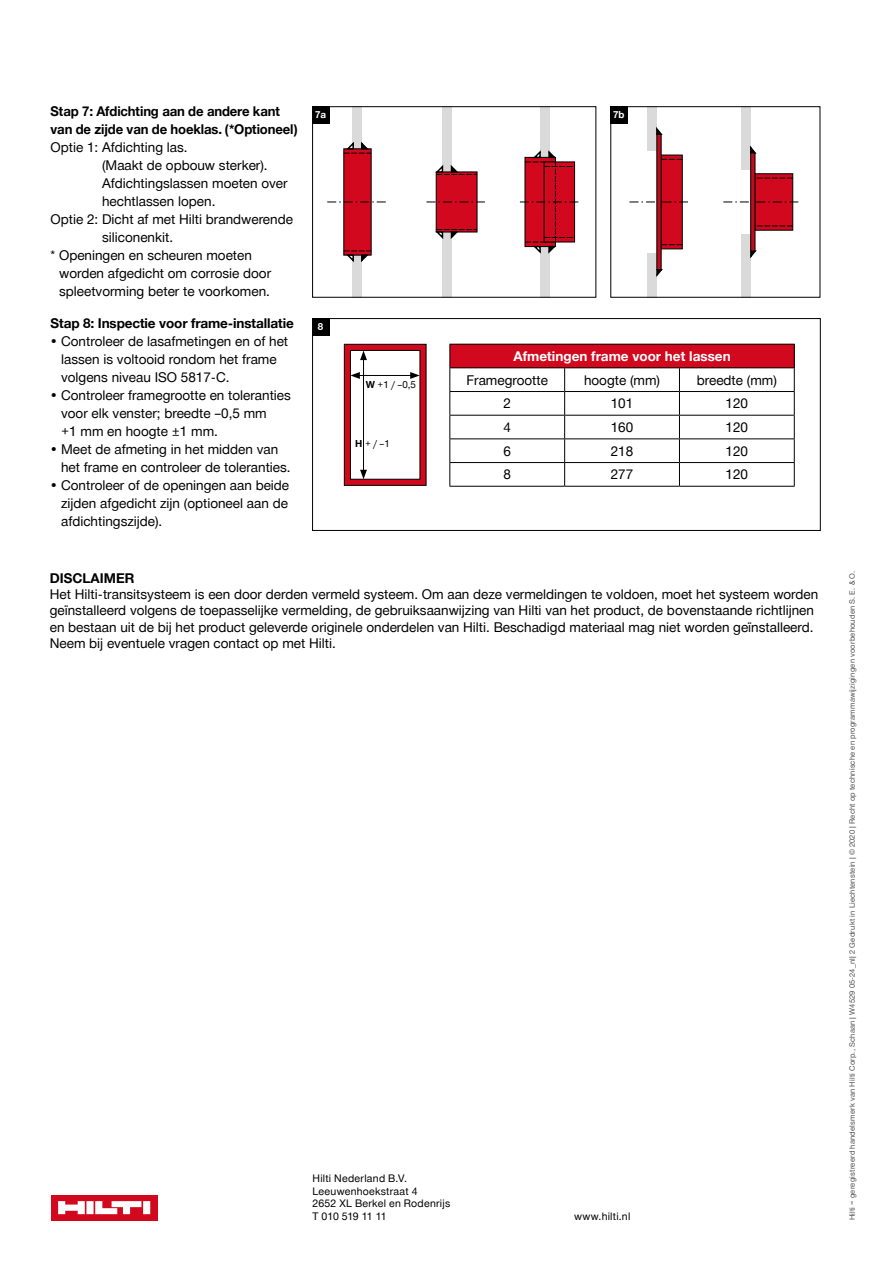
<style>
.page{position:relative;width:893px;height:1263px;background:#fff}
.page>*{position:absolute;margin:0;border:0;box-sizing:border-box;transform-origin:0 0}
.t1{font:13.5px/18px "Hilti";color:#000}
.t2{font:700 13.5px/18px "Hilti";letter-spacing:-.01em;color:#000}
.t3{font:700 13.5px "Hilti";color:#fff}
.t4{font:10.5px/12.8px "Hilti";letter-spacing:.025em;color:#000}
.t5{font:9.75px "Hilti";color:#000}
.t6{font:700 9.75px "Hilti";color:#fff}
.t7{font:7.5px "Hilti";letter-spacing:.03em;color:#544e54}
.s1{font-weight:700}
</style>
<div class="page">
<div style="left:51px;top:1195px;width:106px;height:25px;background:#d2091e"></div>
<svg style="left:58px;top:1201px;width:92px;height:13px"></svg>
<div style="left:312px;top:318px;width:509px;height:213px;border:1px solid #000"></div>
<div style="left:312px;top:318px;width:17px;height:17px;background:#000"></div>
<div style="left:450px;top:344px;width:344px;height:24px;background:#d2091e"></div>
<hr style="left:449px;top:344px;width:116px;height:1px;background:#000">
<hr style="left:565px;top:344px;width:114px;height:1px;background:#000">
<hr style="left:679px;top:344px;width:116px;height:1px;background:#000">
<hr style="left:449px;top:367px;width:116px;height:1px;background:#000">
<hr style="left:565px;top:367px;width:114px;height:1px;background:#000">
<hr style="left:679px;top:367px;width:116px;height:1px;background:#000">
<hr style="left:449px;top:391px;width:116px;height:1px;background:#000">
<hr style="left:565px;top:391px;width:114px;height:1px;background:#000">
<hr style="left:679px;top:391px;width:116px;height:1px;background:#000">
<hr style="left:449px;top:415px;width:116px;height:1px;background:#000">
<hr style="left:565px;top:415px;width:114px;height:1px;background:#000">
<hr style="left:679px;top:415px;width:116px;height:1px;background:#000">
<hr style="left:449px;top:438px;width:116px;height:1px;background:#000">
<hr style="left:565px;top:438px;width:114px;height:1px;background:#000">
<hr style="left:679px;top:438px;width:116px;height:1px;background:#000">
<hr style="left:449px;top:462px;width:116px;height:1px;background:#000">
<svg style="left:449px;top:345px;width:1px;height:141px"></svg>
<hr style="left:565px;top:462px;width:114px;height:1px;background:#000">
<svg style="left:564px;top:368px;width:1px;height:118px"></svg>
<hr style="left:679px;top:462px;width:116px;height:1px;background:#000">
<svg style="left:679px;top:368px;width:1px;height:118px"></svg>
<svg style="left:794px;top:345px;width:1px;height:141px"></svg>
<hr style="left:449px;top:486px;width:116px;height:1px;background:#000">
<hr style="left:565px;top:486px;width:114px;height:1px;background:#000">
<hr style="left:679px;top:486px;width:116px;height:1px;background:#000">
<svg style="left:343px;top:343px;width:84px;height:143px"></svg>
<div style="left:353px;top:282px;width:9px;height:16px;background:#dadada"></div>
<div style="left:442px;top:282px;width:9px;height:16px;background:#dadada"></div>
<div style="left:540px;top:282px;width:9px;height:16px;background:#dadada"></div>
<div style="left:353px;top:106px;width:9px;height:16px;background:#dadada"></div>
<div style="left:442px;top:106px;width:9px;height:16px;background:#dadada"></div>
<div style="left:540px;top:106px;width:9px;height:16px;background:#dadada"></div>
<div style="left:312px;top:106px;width:17px;height:17px;background:#000"></div>
<div style="left:353px;top:115px;width:9px;height:174px;background:#dadada"></div>
<div style="left:343px;top:148px;width:29px;height:107px;background:#d2091e"></div>
<svg style="left:327px;top:202px;width:59px;height:1px"></svg>
<div style="left:442px;top:115px;width:9px;height:174px;background:#dadada"></div>
<div style="left:436px;top:172px;width:41px;height:60px;background:#d2091e"></div>
<svg style="left:426px;top:202px;width:59px;height:1px"></svg>
<svg style="left:344px;top:140px;width:27px;height:14px"></svg>
<svg style="left:344px;top:251px;width:27px;height:13px"></svg>
<svg style="left:435px;top:163px;width:42px;height:12px"></svg>
<svg style="left:435px;top:229px;width:42px;height:10px"></svg>
<div style="left:540px;top:115px;width:9px;height:174px;background:#dadada"></div>
<svg style="left:520px;top:148px;width:59px;height:106px"></svg>
<div style="left:312px;top:106px;width:284px;height:192px;border:1px solid #000"></div>
<div style="left:648px;top:287px;width:9px;height:11px;background:#dadada"></div>
<div style="left:741px;top:287px;width:9px;height:11px;background:#dadada"></div>
<div style="left:648px;top:106px;width:9px;height:11px;background:#dadada"></div>
<div style="left:741px;top:106px;width:9px;height:11px;background:#dadada"></div>
<div style="left:610px;top:106px;width:17px;height:17px;background:#000"></div>
<div style="left:648px;top:253px;width:9px;height:36px;background:#dadada"></div>
<div style="left:648px;top:115px;width:9px;height:36px;background:#dadada"></div>
<div style="left:661px;top:155px;width:22px;height:94px;background:#d2091e;border:1px solid #000"></div>
<svg style="left:656px;top:127px;width:7px;height:9px"></svg>
<svg style="left:656px;top:268px;width:7px;height:9px"></svg>
<svg style="left:629px;top:202px;width:59px;height:1px"></svg>
<svg style="left:661px;top:159px;width:21px;height:1px"></svg>
<svg style="left:661px;top:244px;width:21px;height:1px"></svg>
<svg style="left:656px;top:134px;width:5px;height:136px"></svg>
<div style="left:741px;top:234px;width:9px;height:55px;background:#dadada"></div>
<div style="left:741px;top:115px;width:9px;height:55px;background:#dadada"></div>
<div style="left:755px;top:173px;width:38px;height:58px;background:#d2091e;border:1px solid #000"></div>
<svg style="left:750px;top:143px;width:7px;height:12px"></svg>
<svg style="left:750px;top:249px;width:7px;height:12px"></svg>
<svg style="left:723px;top:202px;width:76px;height:1px"></svg>
<svg style="left:755px;top:178px;width:38px;height:1px"></svg>
<svg style="left:755px;top:226px;width:38px;height:1px"></svg>
<svg style="left:750px;top:153px;width:5px;height:98px"></svg>
<div style="left:610px;top:106px;width:210px;height:192px;border:1px solid #000"></div>
<p class="t2" style="left:51px;top:102px;width:248px">Stap 7: Afdichting aan de andere kant van de zijde van de hoeklas. (*Optioneel)</p>
<p class="t1" style="left:51px;top:138px;width:139px">Optie 1: Afdichting las.</p>
<p class="t1" style="left:102px;top:156px;width:167px">(Maakt de opbouw sterker).</p>
<p class="t1" style="left:102px;top:174px;width:187px">Afdichtingslassen moeten over</p>
<p class="t1" style="left:102px;top:192px;width:115px">hechtlassen lopen.</p>
<p class="t1" style="left:51px;top:210px;width:244px">Optie 2: Dicht af met Hilti brandwerende</p>
<p class="t1" style="left:102px;top:228px;width:73px">siliconenkit.</p>
<p class="t1" style="left:51px;top:246px;width:203px">* Openingen en scheuren moeten</p>
<p class="t1" style="left:59px;top:264px;width:214px">worden afgedicht om corrosie door</p>
<p class="t1" style="left:59px;top:282px;width:212px">spleetvorming beter te voorkomen.</p>
<p class="t2" style="left:51px;top:314px;width:245px">Stap 8: Inspectie voor frame-installatie</p>
<p class="t1" style="left:61px;top:332px;width:229px;text-indent:-11px">• Controleer de lasafmetingen en of het lassen is voltooid rondom het frame volgens niveau ISO 5817-C.</p>
<p class="t1" style="left:61px;top:386px;width:231px;text-indent:-11px">• Controleer framegrootte en toleranties voor elk venster; breedte –0,5 mm<br>+1 mm en hoogte ±1 mm.</p>
<p class="t1" style="left:61px;top:440px;width:231px;text-indent:-11px">• Meet de afmeting in het midden van het frame en controleer de toleranties.</p>
<p class="t1" style="left:61px;top:476px;width:230px;text-align:justify;text-indent:-11px">• Controleer of de openingen aan beide zijden afgedicht zijn (optioneel aan de afdichtingszijde).</p>
<p class="t6" style="left:315px;top:109px;width:13px">7a</p>
<p class="t6" style="left:613px;top:109px;width:13px">7b</p>
<p class="t6" style="left:318px;top:321px;width:7px">8</p>
<p class="t5" style="left:366px;top:379px;width:52px"><span class="s1">W</span> +1 / –0,5</p>
<p class="t5" style="left:355px;top:438px;width:36px"><span class="s1">H</span> + / –1</p>
<p class="t3" style="left:513px;top:348px;width:219px">Afmetingen frame voor het lassen</p>
<p class="t1" style="left:466px;top:371px;width:83px">Framegrootte</p>
<p class="t1" style="left:584px;top:371px;width:78px">hoogte (mm)</p>
<p class="t1" style="left:697px;top:371px;width:82px">breedte (mm)</p>
<p class="t1" style="left:503px;top:394px;width:9px">2</p>
<p class="t1" style="left:611px;top:394px;width:24px">101</p>
<p class="t1" style="left:726px;top:394px;width:24px">120</p>
<p class="t1" style="left:503px;top:418px;width:9px">4</p>
<p class="t1" style="left:611px;top:418px;width:24px">160</p>
<p class="t1" style="left:726px;top:418px;width:24px">120</p>
<p class="t1" style="left:503px;top:442px;width:9px">6</p>
<p class="t1" style="left:611px;top:442px;width:24px">218</p>
<p class="t1" style="left:726px;top:442px;width:24px">120</p>
<p class="t1" style="left:503px;top:466px;width:9px">8</p>
<p class="t1" style="left:611px;top:466px;width:24px">277</p>
<p class="t1" style="left:726px;top:466px;width:24px">120</p>
<p class="t2" style="left:50px;top:569px;width:86px">DISCLAIMER</p>
<p class="t1" style="left:50px;top:586px;width:770px;line-height:16.2px">Het Hilti-transitsysteem is een door derden vermeld systeem. Om aan deze vermeldingen te voldoen, moet het systeem worden geïnstalleerd volgens de toepasselijke vermelding, de gebruiksaanwijzing van Hilti van het product, de bovenstaande richtlijnen en bestaan uit de bij het product geleverde originele onderdelen van Hilti. Beschadigd materiaal mag niet worden geïnstalleerd.<br>Neem bij eventuele vragen contact op met Hilti.</p>
<p class="t4" style="left:313px;top:1172px;width:139px">Hilti Nederland B.V.<br>Leeuwenhoekstraat 4<br>2652 XL Berkel en Rodenrijs<br>T 010 519 11 11</p>
<p class="t4" style="left:574px;top:1210px;width:58px">www.hilti.nl</p>
<p class="t7" style="left:848px;top:1220px;width:651px;rotate:-90deg">Hilti = geregistreerd handelsmerk van Hilti Corp., Schaan | W4529 05-24_nl| 2 Gedrukt in Liechtenstein | © 2020 | Recht op technische en programmawijzigingen voorbehouden S. E. &amp; O.</p>
</div>
